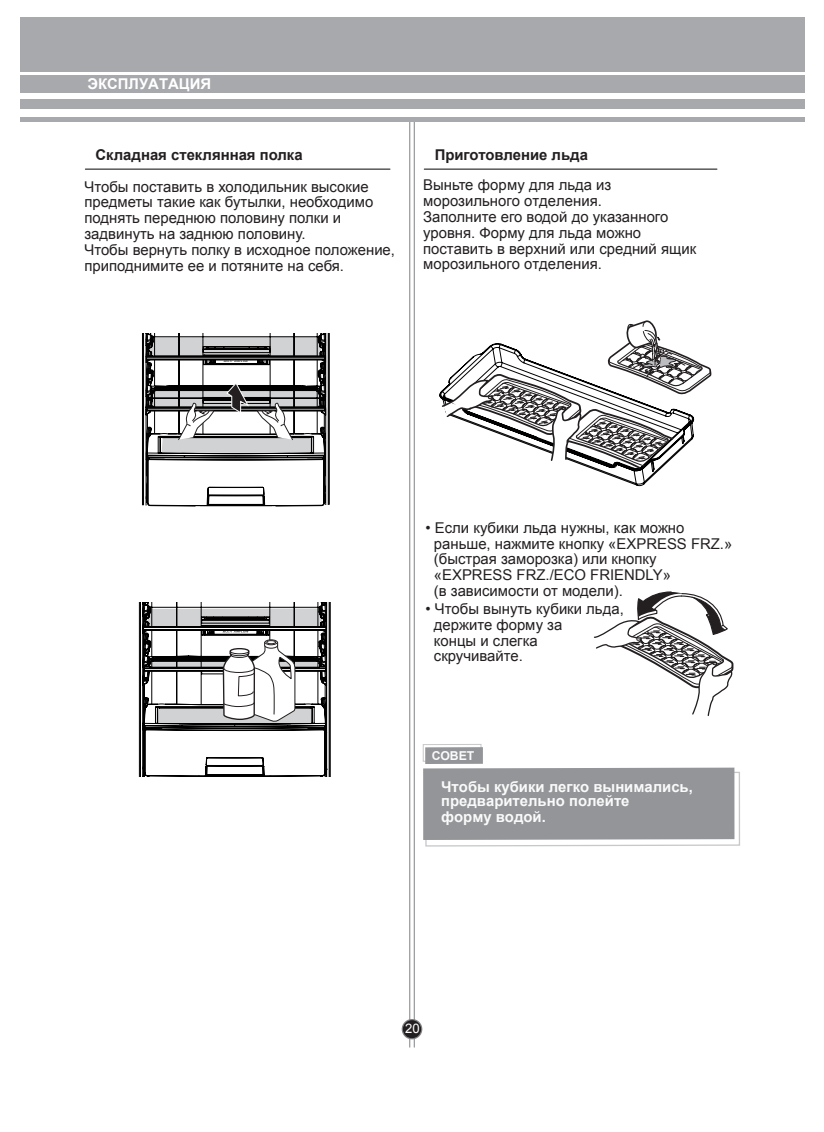
<style>
.page{position:relative;width:824px;height:1132px;background:#fff}
.page>*{position:absolute;margin:0;border:0;box-sizing:border-box;transform-origin:0 0}
.t1{font:14.88px/15.8px "Arial";color:#231f20}
.t2{font:700 14.88px/14.3px "Arial";color:#fafafa}
.t3{font:700 14.88px "Arial";color:#231f20}
.t4{font:700 14.88px "Arial";color:#fff}
.t5{font:13.12px "Arial";color:#fff}
.t6{font:700 12.25px "Arial";color:#fafbfb}
.s1{color:#faf9fa}
</style>
<div class="page">
<svg style="left:138px;top:602px;width:193px;height:174px"></svg>
<svg style="left:142px;top:608px;width:185px;height:24px;background:#8a8a8b"></svg>
<svg style="left:142px;top:638px;width:185px;height:136px"></svg>
<svg style="left:142px;top:333px;width:188px;height:174px"></svg>
<svg style="left:145px;top:337px;width:181px;height:167px"></svg>
<svg style="left:401px;top:1018px;width:21px;height:20px"></svg>
<hr style="left:409px;top:119px;width:1px;height:927px;background:#808285">
<hr style="left:414px;top:119px;width:1px;height:927px;background:#808285">
<div style="left:20px;top:76px;width:784px;height:17px;background:#a8a9ad"></div>
<div style="left:20px;top:99px;width:784px;height:10px;background:#a8a9ad"></div>
<div style="left:20px;top:17px;width:784px;height:55px;background:#a8a9ad"></div>
<div style="left:20px;top:117px;width:784px;height:5px;background:#a8a9ad"></div>
<div style="left:403px;top:1019px;width:18px;height:18px;background:#231f20;border-radius:50%"></div>
<hr style="left:85px;top:169px;width:305px;height:1px;background:#050504">
<hr style="left:424px;top:169px;width:293px;height:1px;background:#050504">
<svg style="left:439px;top:320px;width:273px;height:166px"></svg>
<svg style="left:594px;top:591px;width:140px;height:125px"></svg>
<div style="left:195px;top:506px;width:80px;height:9px;background:#fff;border:1px solid #fff"></div>
<div style="left:423px;top:743px;width:58px;height:18px;border:1px solid #c7c8ca"></div>
<div style="left:425px;top:747px;width:58px;height:16px;background:#939598"></div>
<svg style="left:423px;top:767px;width:317px;height:80px;background:#9fa0a3"></svg>
<p class="t4" style="left:87px;top:74px;width:125px">ЭКСПЛУАТАЦИЯ</p>
<p class="t3" style="left:95px;top:145px;width:209px">Складная стеклянная полка</p>
<p class="t3" style="left:434px;top:145px;width:155px">Приготовление льда</p>
<p class="t1" style="left:84px;top:179px;width:312px">Чтобы поставить в холодильник высокие предметы такие как бутылки, необходимо поднять переднюю половину полки и задвинуть на заднюю половину.<br>Чтобы вернуть полку в исходное положение, приподнимите ее и потяните на себя.</p>
<p class="t1" style="left:423px;top:177px;width:274px">Выньте форму для льда из морозильного отделения.<br>Заполните его водой до указанного уровня. Форму для льда можно поставить в верхний или средний ящик морозильного отделения.</p>
<p class="t1" style="left:434px;top:519px;width:300px;text-indent:-8px">• Если кубики льда нужны, как можно раньше, нажмите кнопку «EXPRESS FRZ.» (быстрая заморозка) или кнопку «EXPRESS FRZ./ECO FRIENDLY»<br>(в зависимости от модели).</p>
<p class="t1" style="left:434px;top:601px;width:191px;text-indent:-8px">• Чтобы вынуть кубики льда, держите форму за<br>концы и слегка скручивайте.</p>
<p class="t6" style="left:432px;top:747px;width:44px"><span class="s1">С</span>ОВЕТ</p>
<p class="t2" style="left:441px;top:779px;width:253px">Чтобы кубики легко вынимались, предварительно полейте</p>
<p class="t2" style="left:441px;top:809px;width:106px">форму водой.</p>
<p class="t5" style="left:405px;top:1019px;width:16px">20</p>
</div>
